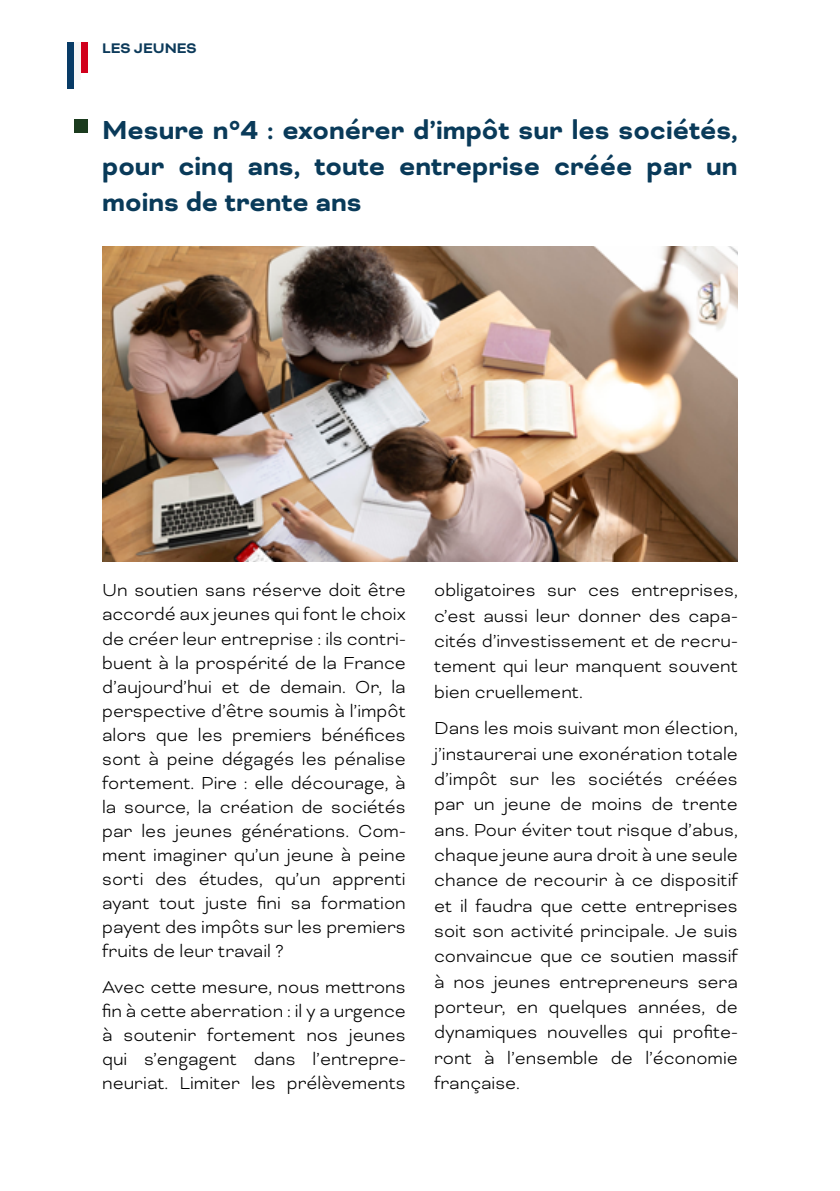
<style>
.page{position:relative;width:840px;height:1191px;background:#fff}
.page>*{position:absolute;margin:0;border:0;box-sizing:border-box;transform-origin:0 0}
.t1{font:700 30px/36px "Bicyclette";color:#093a59;text-align:justify}
.t2{font:300 20px/24px "Bicyclette";color:#000;text-align:justify}
.t3{font:700 16px "Bicyclette";color:#0c3a5a}
</style>
<div class="page">
<div style="left:74px;top:119px;width:14px;height:14px;background:#1b3b1e"></div>
<img style="left:102px;top:247px;width:635px;height:314px">
<div style="left:67px;top:42px;width:7px;height:47px;background:#083b66"></div>
<div style="left:74px;top:42px;width:7px;height:38px;background:#f6f6f6"></div>
<div style="left:81px;top:42px;width:7px;height:31px;background:#d1001c"></div>
<p class="t3" style="left:102px;top:39px;width:96px">LES JEUNES</p>
<h1 class="t1" style="left:102px;top:112px;width:636px">Mesure n°4 : exonérer d’impôt sur les sociétés, pour cinq ans, toute entreprise créée par un moins de trente ans</h1>
<p class="t2" style="left:102px;top:578px;width:305px">Un soutien sans réserve doit être accordé aux jeunes qui font le choix de créer leur entreprise : ils contri&shy;buent à la prospérité de la France d’aujourd’hui et de demain. Or, la perspective d’être soumis à l’impôt alors que les premiers bénéfices sont à peine dégagés les pénalise fortement. Pire : elle décourage, à la source, la création de sociétés par les jeunes générations. Com&shy;ment imaginer qu’un jeune à peine sorti des études, qu’un apprenti ayant tout juste fini sa formation payent des impôts sur les premiers fruits de leur travail ?</p>
<p class="t2" style="left:102px;top:974px;width:305px">Avec cette mesure, nous mettrons fin à cette aberration : il y a urgence à soutenir fortement nos jeunes qui s’engagent dans l’entrepre&shy;neuriat. Limiter les prélèvements</p>
<p class="t2" style="left:434px;top:577px;width:305px;line-height:25.4px">obligatoires sur ces entreprises, c’est aussi leur donner des capa&shy;cités d’investissement et de recru&shy;tement qui leur manquent souvent bien cruellement.</p>
<p class="t2" style="left:434px;top:715px;width:305px;line-height:25.4px">Dans les mois suivant mon élection, j’instaurerai une exonération totale d’impôt sur les sociétés créées par un jeune de moins de trente ans. Pour éviter tout risque d’abus, chaque jeune aura droit à une seule chance de recourir à ce dispositif et il faudra que cette entreprises soit son activité principale. Je suis convaincue que ce soutien massif à nos jeunes entrepreneurs sera porteur, en quelques années, de dynamiques nouvelles qui profite&shy;ront à l’ensemble de l’économie française.</p>
</div>
